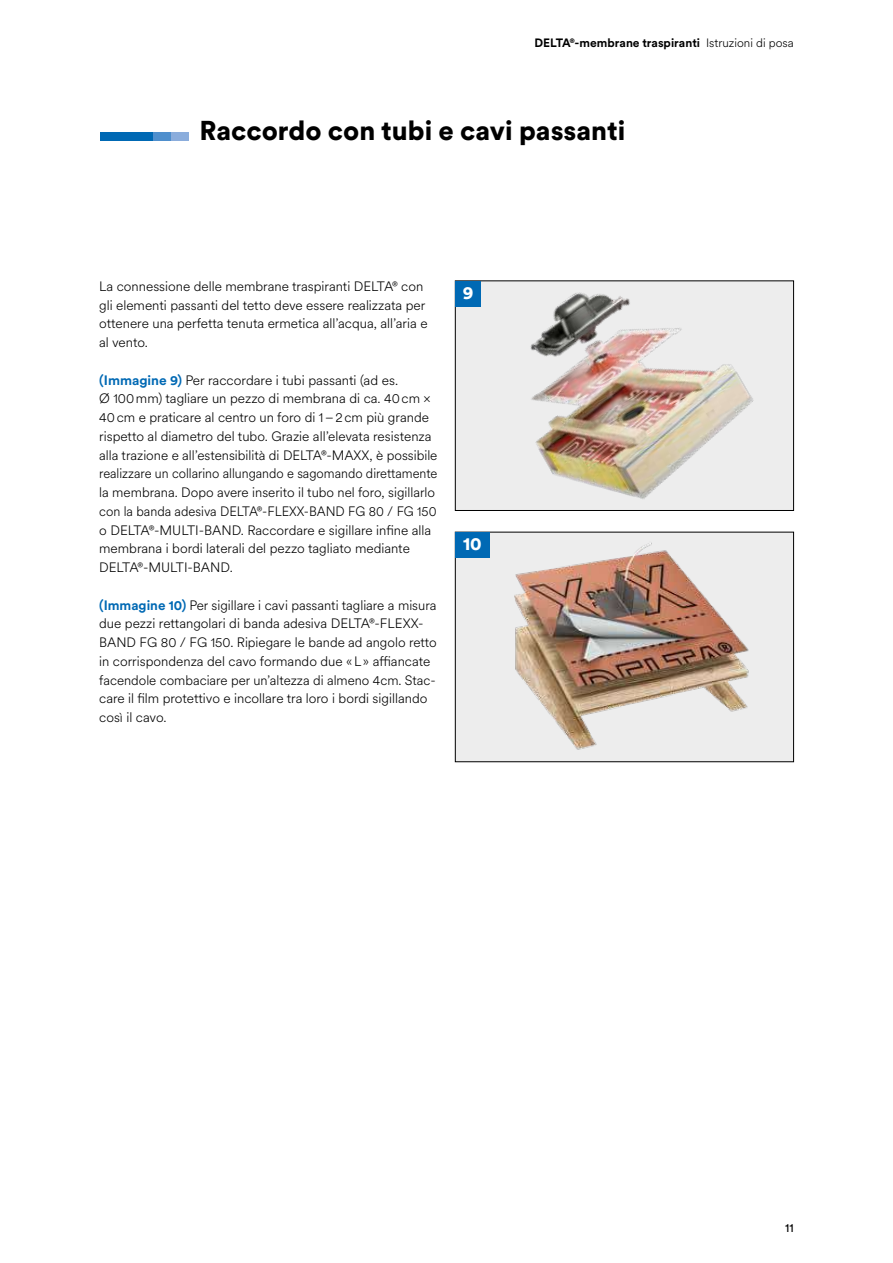
<style>
.page{position:relative;width:893px;height:1263px;background:#fff}
.page>*{position:absolute;margin:0;border:0;box-sizing:border-box;transform-origin:0 0}
.t1{font:900 27px "Circular XX";color:#000}
.t2{font:900 18px "Circular XX";color:#fff}
.t3{font:300 13.5px/18.8px "Circular XX";color:#000}
.t4{font:700 12px "Circular XX";color:#000}
.t5{font:12px "Circular XX";color:#000}
.s1{font-weight:300}
.s2{font-weight:700;color:#0069b4}
</style>
<div class="page">
<div style="left:455px;top:532px;width:339px;height:230px;background:#ededed"></div>
<img style="left:489px;top:534px;width:260px;height:216px">
<div style="left:455px;top:532px;width:339px;height:230px;border:1px solid #000"></div>
<div style="left:455px;top:281px;width:339px;height:229px;background:#ededed"></div>
<img style="left:530px;top:292px;width:224px;height:207px">
<div style="left:455px;top:281px;width:339px;height:230px;border:1px solid #000"></div>
<div style="left:455px;top:532px;width:34px;height:26px;background:#0069b4"></div>
<div style="left:455px;top:281px;width:26px;height:26px;background:#0069b4"></div>
<div style="left:100px;top:132px;width:53px;height:8px;background:#0069b4"></div>
<div style="left:153px;top:132px;width:18px;height:8px;background:#4f8fcd"></div>
<div style="left:171px;top:132px;width:17px;height:8px;background:#8baddc"></div>
<p class="t4" style="left:535px;top:34px;width:261px">DELTA®-membrane traspiranti <span class="s1">Istruzioni di posa</span></p>
<h1 class="t1" style="left:200px;top:112px;width:427px">Raccordo con tubi e cavi passanti</h1>
<p class="t3" style="left:99px;top:276px;width:330px">La connessione delle membrane traspiranti DELTA® con gli elementi passanti del tetto deve essere realizzata per ottenere una perfetta tenuta ermetica all’acqua, all’aria e al vento.</p>
<p class="t3" style="left:99px;top:370px;width:340px"><span class="s2">(Immagine 9)</span> Per raccordare i tubi passanti (ad es.<br>Ø 100mm) tagliare un pezzo di membrana di ca. 40cm × 40cm e praticare al centro un foro di 1–2cm più grande rispetto al diametro del tubo. Grazie all’elevata resistenza alla trazione e all’estensibilità di DELTA®-MAXX, è possibile realizzare un collarino allungando e sagomando direttamente la membrana. Dopo avere inserito il tubo nel foro, sigillarlo con la banda adesiva DELTA®-FLEXX-BAND FG 80 / FG 150 o DELTA®-MULTI-BAND. Raccordare e sigillare infine alla membrana i bordi laterali del pezzo tagliato mediante DELTA®-MULTI-BAND.</p>
<p class="t3" style="left:99px;top:595px;width:339px"><span class="s2">(Immagine 10)</span> Per sigillare i cavi passanti tagliare a misura due pezzi rettangolari di banda adesiva DELTA®-FLEXX-BAND FG 80 / FG 150. Ripiegare le bande ad angolo retto in corrispondenza del cavo formando due «L» affiancate facendole combaciare per un’altezza di almeno 4cm. Stac&shy;care il film protettivo e incollare tra loro i bordi sigillando così il cavo.</p>
<h2 class="t2" style="left:463px;top:280px;width:12px">9</h2>
<h2 class="t2" style="left:463px;top:531px;width:20px">10</h2>
<p class="t5" style="left:785px;top:1219px;width:10px">11</p>
</div>
